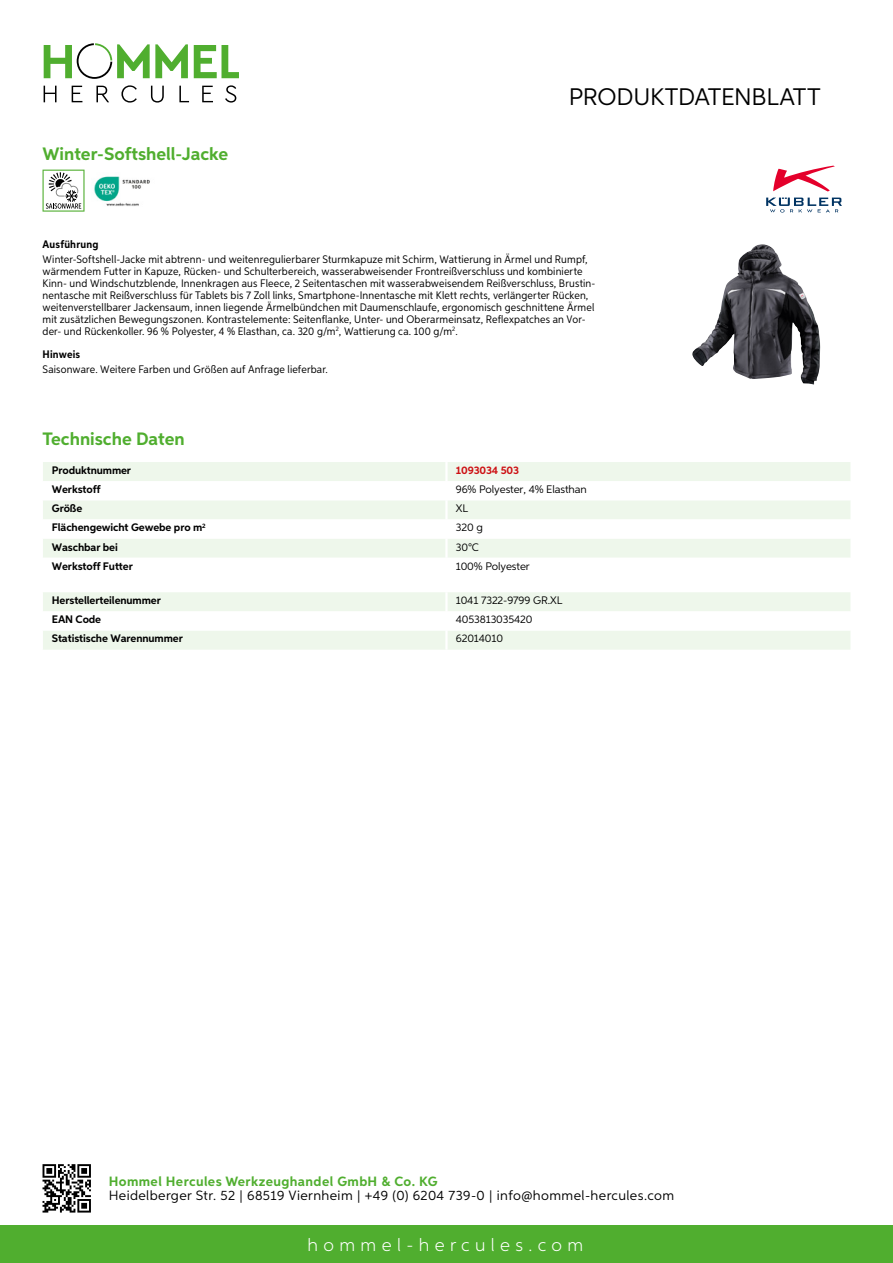
<style>
.page{position:relative;width:893px;height:1263px;background:#fff}
.page>*{position:absolute;margin:0;border:0;box-sizing:border-box;transform-origin:0 0}
.t1{font:24px "Aspira";letter-spacing:-.01em;color:#000}
.t2{font:700 18px "Aspira";color:#50ae2f}
.t3{font:300 18px "Aspira";letter-spacing:.3em;color:#fff}
.t4{font:13.5px "Aspira";letter-spacing:.03em;color:#000}
.t5{font:700 13.5px "Aspira";letter-spacing:.03em;color:#50ae2f}
.t6{font:10.95px/12px "Aspira Nar";letter-spacing:.015em;color:#000}
.t7{font:700 10.95px "Aspira";letter-spacing:-.01em;color:#000}
.t8{font:10.95px "Aspira";letter-spacing:-.01em;color:#000}
.t9{font:700 10.95px "Aspira Nar";letter-spacing:.02em;color:#000}
.t10{font:700 10.95px "Aspira";letter-spacing:-.01em;color:#cd1013}
</style>
<div class="page">
<div style="left:0;top:1226px;width:893px;height:37px;background:#50ae2f"></div>
<svg style="left:43px;top:1164px;width:48px;height:48px"></svg>
<svg style="left:194px;top:45px;width:45px;height:33px"></svg>
<svg style="left:44px;top:43px;width:144px;height:36px"></svg>
<svg style="left:44px;top:86px;width:13px;height:16px"></svg>
<svg style="left:72px;top:86px;width:10px;height:16px"></svg>
<svg style="left:96px;top:86px;width:13px;height:16px"></svg>
<svg style="left:121px;top:85px;width:16px;height:18px"></svg>
<svg style="left:151px;top:86px;width:13px;height:17px"></svg>
<svg style="left:179px;top:86px;width:10px;height:16px"></svg>
<svg style="left:202px;top:86px;width:11px;height:16px"></svg>
<svg style="left:225px;top:85px;width:11px;height:18px"></svg>
<div style="left:43px;top:462px;width:807px;height:19px;background:#eef7eb"></div>
<svg style="left:43px;top:501px;width:807px;height:57px;fill:#eef7eb"></svg>
<hr style="left:445px;top:462px;width:3px;height:19px;background:#fff">
<hr style="left:445px;top:500px;width:3px;height:19px;background:#fff">
<hr style="left:445px;top:519px;width:3px;height:20px;background:#fff">
<hr style="left:445px;top:539px;width:3px;height:19px;background:#fff">
<svg style="left:43px;top:592px;width:807px;height:58px"></svg>
<hr style="left:445px;top:630px;width:3px;height:20px;background:#fff">
<svg style="left:43px;top:170px;width:42px;height:42px"></svg>
<img style="left:94px;top:176px;width:56px;height:30px">
<img style="left:692px;top:245px;width:112px;height:134px">
<svg style="left:773px;top:166px;width:62px;height:26px"></svg>
<svg style="left:766px;top:198px;width:76px;height:15px"></svg>
<h2 class="t2" style="left:43px;top:142px;width:187px">Winter-Softshell-Jacke</h2>
<h1 class="t1" style="left:569px;top:82px;width:253px">Produktdatenblatt</h1>
<p class="t9" style="left:43px;top:237px;width:58px">Ausführung</p>
<p class="t6" style="left:43px;top:253px;width:554px">Winter-Softshell-Jacke mit abtrenn- und weitenregulierbarer Sturmkapuze mit Schirm, Wattierung in Ärmel und Rumpf, wärmendem Futter in Kapuze, Rücken- und Schulterbereich, wasserabweisender Frontreißverschluss und kombinierte Kinn- und Windschutzblende, Innenkragen aus Fleece, 2 Seitentaschen mit wasserabweisendem Reißverschluss, Brustin&shy;nentasche mit Reißverschluss für Tablets bis 7 Zoll links, Smartphone-Innentasche mit Klett rechts, verlängerter Rücken, weitenverstellbarer Jackensaum, innen liegende Ärmelbündchen mit Daumenschlaufe, ergonomisch geschnittene Ärmel mit zusätzlichen Bewegungszonen. Kontrastelemente: Seitenflanke, Unter- und Oberarmeinsatz, Reflexpatches an Vor&shy;der- und Rückenkoller. 96 % Polyester, 4 % Elasthan, ca. 320 g/m<sup>2</sup>, Wattierung ca. 100 g/m<sup>2</sup>.</p>
<p class="t9" style="left:43px;top:347px;width:39px">Hinweis</p>
<p class="t6" style="left:43px;top:363px;width:287px">Saisonware. Weitere Farben und Größen auf Anfrage lieferbar.</p>
<h2 class="t2" style="left:43px;top:428px;width:144px">Technische Daten</h2>
<p class="t7" style="left:52px;top:463px;width:81px">Produktnummer</p>
<p class="t10" style="left:456px;top:463px;width:65px">1093034 503</p>
<p class="t7" style="left:52px;top:483px;width:50px">Werkstoff</p>
<p class="t8" style="left:456px;top:483px;width:132px">96% Polyester, 4% Elasthan</p>
<p class="t7" style="left:52px;top:502px;width:32px">Größe</p>
<p class="t8" style="left:456px;top:502px;width:13px">XL</p>
<p class="t7" style="left:52px;top:521px;width:155px">Flächengewicht Gewebe pro m<sup>2</sup></p>
<p class="t8" style="left:456px;top:521px;width:29px">320 g</p>
<p class="t7" style="left:52px;top:540px;width:68px">Waschbar bei</p>
<p class="t8" style="left:456px;top:540px;width:25px">30°C</p>
<p class="t7" style="left:52px;top:559px;width:82px">Werkstoff Futter</p>
<p class="t8" style="left:456px;top:559px;width:75px">100% Polyester</p>
<p class="t7" style="left:52px;top:594px;width:111px">Herstellerteilenummer</p>
<p class="t8" style="left:456px;top:594px;width:107px">1041 7322-9799 GR.XL</p>
<p class="t7" style="left:52px;top:613px;width:51px">EAN Code</p>
<p class="t8" style="left:456px;top:613px;width:78px">4053813035420</p>
<p class="t7" style="left:52px;top:632px;width:132px">Statistische Warennummer</p>
<p class="t8" style="left:456px;top:632px;width:49px">62014010</p>
<p class="t5" style="left:109px;top:1172px;width:330px">Hommel Hercules Werkzeughandel GmbH &amp; Co. KG</p>
<p class="t4" style="left:109px;top:1187px;width:567px">Heidelberger Str. 52 | 68519 Viernheim | +49 (0) 6204 739-0 | info@hommel-hercules.com</p>
<h2 class="t3" style="left:307px;top:1234px;width:277px">hommel-hercules.com</h2>
</div>
